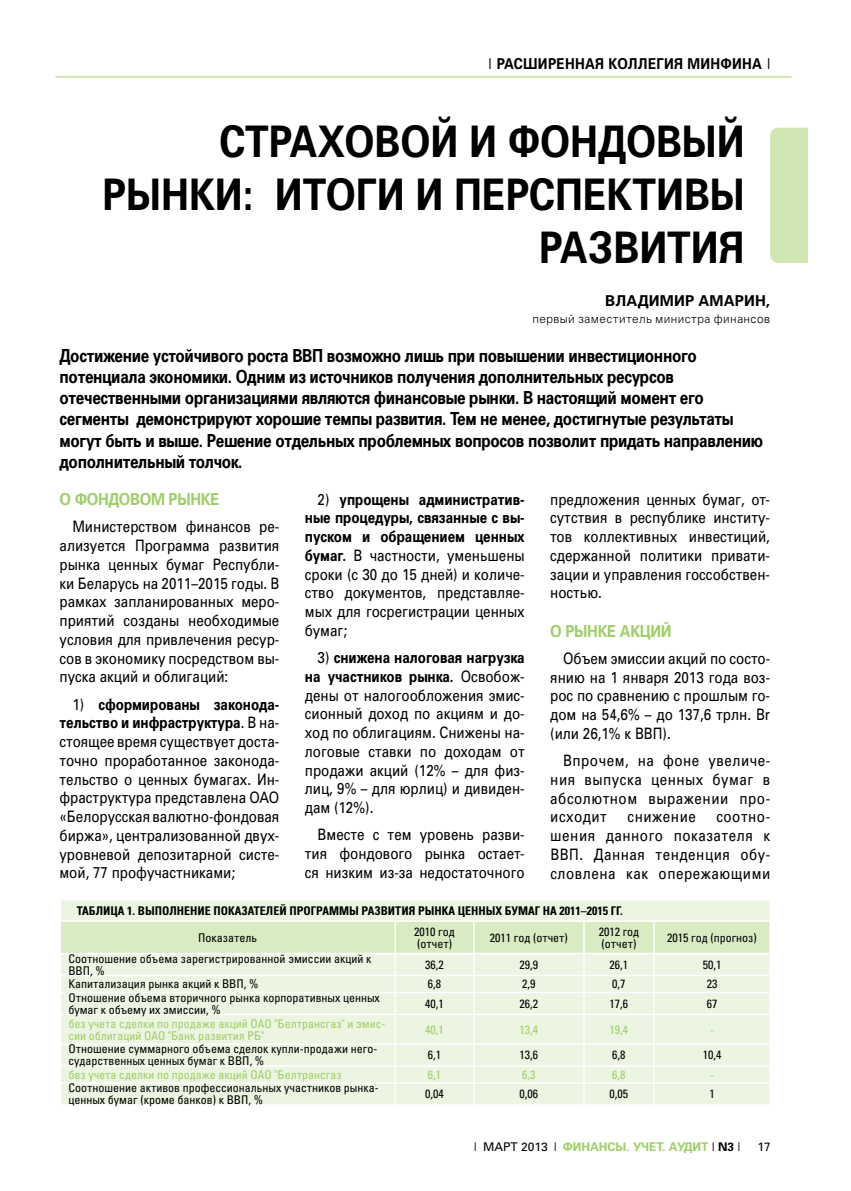
<style>
.page{position:relative;width:851px;height:1191px;background:#fff}
.page>*{position:absolute;margin:0;border:0;box-sizing:border-box;transform-origin:0 0}
.t1{font:700 43.5px/52.8px "Partner";color:#000;scale:.89 1}
.t2{font:700 18px/21.3px "Partner";letter-spacing:-.02em;color:#000;scale:.85 1}
.t3{font:700 16.5px "Partner";letter-spacing:-.02em;color:#a0ce67;scale:.9 1}
.t4{font:15.75px/18.8px "Partner";color:#000;text-align:justify;scale:.85 1}
.t5{font:15.75px "Partner";letter-spacing:.04em;color:#000;scale:.85 1}
.t6{font:700 15px "Partner";letter-spacing:.015em;color:#000;scale:.9 1}
.t7{font:700 15px "Partner";letter-spacing:.015em;color:#000}
.t8{font:15px "Partner";color:#000}
.t9{font:12px/12px "Partner Condensed";color:#000}
.t10{font:12px/12px "Partner Condensed";color:#a0ce67}
.t11{font:700 12px "Partner Condensed";color:#000}
.t12{font:300 12px "Partner";letter-spacing:.035em;color:#000}
.t13{font:700 12px "Partner";color:#a0ce67}
.t14{font:12px "Partner";color:#000}
.s1{font-weight:400}
.s2{font-weight:700}
.s3{font-weight:400;color:#000}
.s4{color:#000}
</style>
<div class="page">
<hr style="left:55px;top:77px;width:736px;height:1px;background:#a0ce67">
<svg style="left:61px;top:900px;width:709px;height:204px;background:#eaf4de"></svg>
<div style="left:770px;top:128px;width:38px;height:135px;background:#d0e7b3"></div>
<p class="t6" style="left:488px;top:55px;width:88px"><span class="s1">|</span> расширенна</p>
<p class="t6" style="left:595px;top:55px;width:48px">я колле</p>
<p class="t6" style="left:656px;top:55px;width:61px">гия минфина</p>
<p class="t8" style="left:766px;top:55px;width:5px">|</p>
<h1 class="t1" style="left:219px;top:116px;width:523px">Страховой и фондовый</h1>
<h1 class="t1" style="left:103px;top:169px;width:59px">рынки</h1>
<h1 class="t1" style="left:539px;top:169px;width:113px;text-indent:-296px">: итогииперспективы развити</h1>
<h1 class="t1" style="left:718px;top:222px;width:30px">я</h1>
<p class="t7" style="left:605px;top:292px;width:166px">ВЛАДИМИР АМАРИН,</p>
<p class="t12" style="left:532px;top:312px;width:239px">первый заместитель министра финансов</p>
<p class="t2" style="left:60px;top:345px;width:829px">Достижение устойчивого роста ВВП возможно лишь при повышении инвестиционного потенциала экономики. Одним из источников получения дополнительных ресурсов отечественными организациями являются финансовые рынки. В настоящий момент его сегменты демонстрируют хорошие темпы развития. Тем не менее, достигнутые результаты могут быть и выше. Решение отдельных проблемных вопросов позволит придать направлению дополнительный толчок.</p>
<p class="t3" style="left:60px;top:490px;width:144px">О фондовом рынке</p>
<p class="t4" style="left:60px;top:517px;width:260px;text-indent:13px">М инистерством финансов ре&shy;ализуется Программа развития рынка ценных бумаг Республи&shy;ки Беларусь на 2011–2015 годы. В рамках запланированных меро&shy;приятий созданы необходимые условия для привлечения ресур&shy;сов в экономику посредством вы&shy;пуска акций и облигаций:</p>
<p class="t4" style="left:59px;top:695px;width:260px;text-indent:13px">1) <span class="s2">сформированы законода&shy;тельство и инфраструктура</span>. В на&shy;стоящее время существует доста&shy;точно проработанное законода&shy;тельство о ценных бумагах. Ин&shy;фраструктура представлена ОАО «Белорусская валютно-фондовая биржа», централизованной двух&shy;уровневой депозитарной систе&shy;мой, 77 профучастниками;</p>
<p class="t4" style="left:550px;top:490px;width:260px">предложения ценных бумаг, от&shy;сутствия в республике институ&shy;тов коллективных инвестиций, сдержанной политики привати&shy;зации и управления госсобствен&shy;ностью.</p>
<p class="t3" style="left:550px;top:621px;width:39px">О рынке</p>
<p class="t3" style="left:619px;top:621px;width:46px">акций</p>
<p class="t4" style="left:550px;top:649px;width:260px;text-indent:13px">Объем эмиссии акций по состо&shy;янию на 1 января 2013 года воз&shy;рос по сравнению с прошлым го&shy;дом на 54,6% – до 137,6 трлн. Br (или 26,1% к ВВП).</p>
<p class="t4" style="left:550px;top:751px;width:260px;text-indent:13px">Впрочем, на фоне увеличе&shy;ния выпуска ценных бумаг в абсолютном выражении про&shy;исходит</p>
<p class="t4" style="left:305px;top:490px;width:260px;text-indent:13px">2) <span class="s2">упрощены административ&shy;ные процедуры, связанные с вы&shy;пуском и обращением ценных бумаг.</span> В частности, уменьшены сроки (с 30 до 15 дней) и количе&shy;ство документов, представляе&shy;мых для госрегистрации ценных бумаг;</p>
<p class="t4" style="left:305px;top:648px;width:260px;text-indent:13px">3) <span class="s2">снижена налоговая нагрузка на участников рынка.</span> Освобож&shy;дены от налогообложения эмис&shy;сионный доход по акциям и до&shy;ход по облигациям. Снижены на&shy;логовые ставки по доходам от продажи акций (12% – для физ&shy;лиц, 9% – для юрлиц) и дивиден&shy;дам (12%).</p>
<p class="t4" style="left:305px;top:825px;width:260px;text-indent:13px">Вместе с тем уровень разви&shy;тия фондового рынка остает&shy;ся низким из-за недостаточного</p>
<p class="t5" style="left:627px;top:807px;width:82px">снижение</p>
<p class="t4" style="left:550px;top:807px;width:260px;text-indent:166px">соотно&shy;шения данного показателя к ВВП. Данная тенденция обу&shy;словлена как опережающими</p>
<p class="t11" style="left:77px;top:903px;width:547px">Таблица 1. Выполнение показателей программы развития рынка ценных бумаг на 2011–2015 гг.</p>
<p class="t9" style="left:198px;top:932px;width:60px">Показатель</p>
<p class="t9" style="left:414px;top:926px;width:42px">2010 год (отчет)</p>
<p class="t9" style="left:489px;top:932px;width:80px">2011 год (отчет)</p>
<p class="t9" style="left:598px;top:926px;width:42px">2012 год (отчет)</p>
<p class="t9" style="left:667px;top:932px;width:91px">2015 год (прогноз)</p>
<p class="t9" style="left:68px;top:953px;width:304px">Соотношение объема зарегистрированной эмиссии акций к<br>ВВП, %</p>
<p class="t9" style="left:425px;top:959px;width:20px">36,2</p>
<p class="t9" style="left:519px;top:959px;width:20px">29,9</p>
<p class="t9" style="left:609px;top:959px;width:20px">26,1</p>
<p class="t9" style="left:702px;top:959px;width:20px">50,1</p>
<p class="t9" style="left:68px;top:979px;width:191px">Капитализация рынка акций к ВВП, %</p>
<p class="t9" style="left:428px;top:979px;width:15px">6,8</p>
<p class="t9" style="left:522px;top:979px;width:15px">2,9</p>
<p class="t9" style="left:612px;top:979px;width:15px">0,7</p>
<p class="t9" style="left:706px;top:979px;width:12px">23</p>
<p class="t9" style="left:68px;top:992px;width:313px">Отношение объема вторичного рынка корпоративных ценных бумаг к объему их эмиссии, %</p>
<p class="t9" style="left:425px;top:998px;width:20px">40,1</p>
<p class="t9" style="left:519px;top:998px;width:20px">26,2</p>
<p class="t9" style="left:609px;top:998px;width:20px">17,6</p>
<p class="t9" style="left:706px;top:998px;width:12px">67</p>
<p class="t10" style="left:68px;top:1018px;width:318px">без учета сделки по продаже акций ОАО "Белтрансгаз" и эмис&shy;сии облигаций ОАО "Банк развития РБ"</p>
<p class="t10" style="left:425px;top:1024px;width:20px">40,1</p>
<p class="t10" style="left:519px;top:1024px;width:20px">13,4</p>
<p class="t10" style="left:609px;top:1024px;width:20px">19,4</p>
<p class="t10" style="left:710px;top:1024px;width:5px">-</p>
<p class="t9" style="left:68px;top:1044px;width:310px">Отношение суммарного объема сделок купли-продажи него&shy;сударственных ценных бумаг к ВВП, %</p>
<p class="t9" style="left:428px;top:1050px;width:15px">6,1</p>
<p class="t9" style="left:519px;top:1050px;width:20px">13,6</p>
<p class="t9" style="left:612px;top:1050px;width:15px">6,8</p>
<p class="t9" style="left:702px;top:1050px;width:20px">10,4</p>
<p class="t10" style="left:68px;top:1069px;width:275px">без учета сделки по продаже акций ОАО "Белтрансгаз</p>
<p class="t10" style="left:428px;top:1069px;width:15px">6,1</p>
<p class="t10" style="left:522px;top:1069px;width:15px">6,3</p>
<p class="t10" style="left:612px;top:1069px;width:15px">6,8</p>
<p class="t10" style="left:710px;top:1069px;width:5px">-</p>
<p class="t9" style="left:68px;top:1083px;width:312px">Соотношение активов профессиональных участников рынка&shy;ценных бумаг (кроме банков) к ВВП, %</p>
<p class="t9" style="left:425px;top:1089px;width:20px">0,04</p>
<p class="t9" style="left:519px;top:1089px;width:20px">0,06</p>
<p class="t9" style="left:609px;top:1089px;width:20px">0,05</p>
<p class="t9" style="left:709px;top:1089px;width:7px">1</p>
<p class="t13" style="left:474px;top:1139px;width:268px"><span class="s3">| март 2013 |</span> ФИНАНСЫ. УЧЕТ. АУДИТ <span class="s3">|</span> <span class="s4">N3</span> <span class="s3">|</span></p>
<p class="t14" style="left:757px;top:1139px;width:15px">17</p>
</div>
